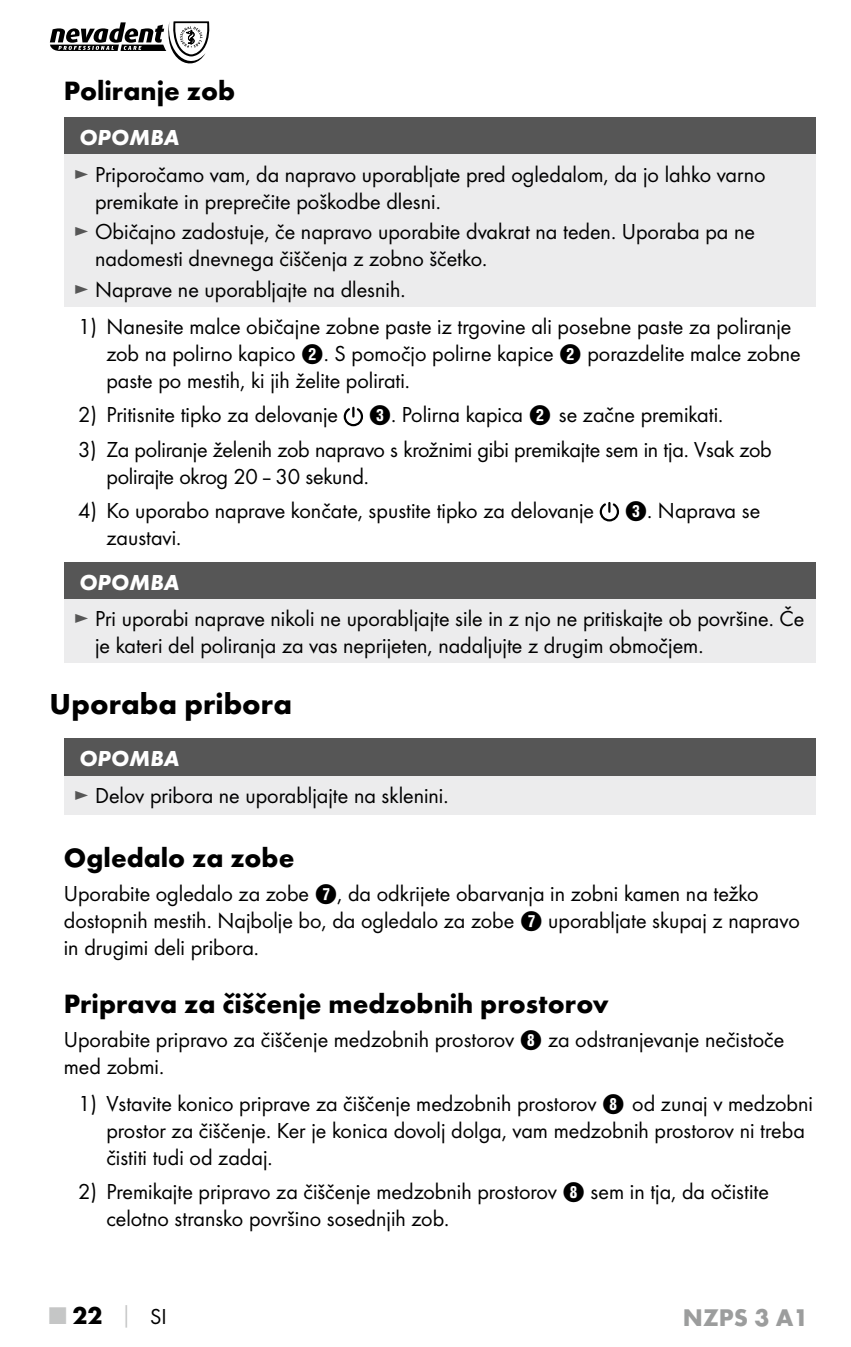
<style>
.page{position:relative;width:851px;height:1347px;background:#fff}
.page>*{position:absolute;margin:0;border:0;box-sizing:border-box;transform-origin:0 0}
.t1{font:700 30px "Futura";color:#000}
.t2{font:700 27.5px "Futura";color:#000}
.t3{font:700 25px "Futura";color:#9c9d9d}
.t4{font:700 25px "Futura";color:#000}
.t5{font:22.5px/27px "Futura Boo";color:#000}
.t6{font:italic 700 22.5px "Futura";color:#fff}
.s1{color:#565656}
.s2{font-family:"Hako PI Nummern"}
.s3{color:#c5c6c6}
.s4{font-size:22.5px;color:#c5c6c6}
.s5{font-family:"Futura Boo";font-weight:400;font-size:22.5px}
</style>
<div class="page">
<svg style="left:50px;top:21px;width:159px;height:42px"></svg>
<div style="left:64px;top:117px;width:751px;height:38px;background:#565656"></div>
<div style="left:64px;top:155px;width:751px;height:152px;background:#ececed"></div>
<svg style="left:343px;top:407px;width:20px;height:19px"></svg>
<svg style="left:599px;top:502px;width:20px;height:19px"></svg>
<div style="left:64px;top:561px;width:751px;height:38px;background:#565656"></div>
<div style="left:64px;top:599px;width:751px;height:64px;background:#ececed"></div>
<div style="left:64px;top:738px;width:751px;height:38px;background:#565656"></div>
<div style="left:64px;top:776px;width:751px;height:39px;background:#ececed"></div>
<p class="t2" style="left:64px;top:73px;width:173px">Poliranje zob</p>
<p class="t6" style="left:79px;top:123px;width:101px">OPOMBA</p>
<p class="t5" style="left:95px;top:160px;width:671px;text-indent:-21px"><span class="s1">►</span> Priporočamo vam, da napravo uporabljate pred ogledalom, da jo lahko varno premikate in preprečite poškodbe dlesni.</p>
<p class="t5" style="left:95px;top:218px;width:661px;text-indent:-21px"><span class="s1">►</span> Običajno zadostuje, če napravo uporabite dvakrat na teden. Uporaba pa ne nadomesti dnevnega čiščenja z zobno ščetko.</p>
<p class="t5" style="left:74px;top:275px;width:330px"><span class="s1">►</span> Naprave ne uporabljajte na dlesnih.</p>
<p class="t5" style="left:106px;top:313px;width:695px;text-indent:-28px">1) Nanesite malce običajne zobne paste iz trgovine ali posebne paste za poliranje zob na polirno kapico <span class="s2">2</span>. S pomočjo polirne kapice <span class="s2">2</span> porazdelite malce zobne paste po mestih, ki jih želite polirati.</p>
<p class="t5" style="left:78px;top:401px;width:261px">2) Pritisnite tipko za delovanje</p>
<p class="t5" style="left:368px;top:401px;width:353px"><span class="s2">3</span>. Polirna kapica <span class="s2">2</span> se začne premikati.</p>
<p class="t5" style="left:106px;top:435px;width:666px;text-indent:-28px">3) Za poliranje želenih zob napravo s krožnimi gibi premikajte sem in tja. Vsak zob polirajte okrog 20–30 sekund.</p>
<p class="t5" style="left:78px;top:496px;width:517px">4) Ko uporabo naprave končate, spustite tipko za delovanje</p>
<p class="t5" style="left:624px;top:496px;width:137px"><span class="s2">3</span>. Naprava se</p>
<p class="t5" style="left:106px;top:523px;width:74px">zaustavi.</p>
<p class="t6" style="left:79px;top:568px;width:101px">OPOMBA</p>
<p class="t5" style="left:95px;top:605px;width:710px;text-indent:-21px"><span class="s1">►</span> Pri uporabi naprave nikoli ne uporabljajte sile in z njo ne pritiskajte ob površine. Če je kateri del poliranja za vas neprijeten, nadaljujte z drugim območjem.</p>
<h1 class="t1" style="left:50px;top:685px;width:244px">Uporaba pribora</h1>
<p class="t6" style="left:79px;top:744px;width:101px">OPOMBA</p>
<p class="t5" style="left:74px;top:782px;width:373px"><span class="s1">►</span> Delov pribora ne uporabljajte na sklenini.</p>
<p class="t2" style="left:64px;top:840px;width:232px">Ogledalo za zobe</p>
<p class="t5" style="left:64px;top:879px;width:737px">Uporabite ogledalo za zobe <span class="s2">7</span>, da odkrijete obarvanja in zobni kamen na težko dostopnih mestih. Najbolje bo, da ogledalo za zobe <span class="s2">7</span> uporabljate skupaj z napravo in drugimi deli pribora.</p>
<p class="t2" style="left:64px;top:986px;width:546px">Priprava za čiščenje medzobnih prostorov</p>
<p class="t5" style="left:64px;top:1025px;width:722px">Uporabite pripravo za čiščenje medzobnih prostorov <span class="s2">8</span> za odstranjevanje nečistoče med zobmi.</p>
<p class="t5" style="left:106px;top:1090px;width:708px;text-indent:-28px">1) Vstavite konico priprave za čiščenje medzobnih prostorov <span class="s2">8</span> od zunaj v medzobni prostor za čiščenje. Ker je konica dovolj dolga, vam medzobnih prostorov ni treba čistiti tudi od zadaj.</p>
<p class="t5" style="left:106px;top:1178px;width:664px;text-indent:-28px">2) Premikajte pripravo za čiščenje medzobnih prostorov <span class="s2">8</span> sem in tja, da očistite celotno stransko površino sosednjih zob.</p>
<p class="t4" style="left:50px;top:1300px;width:119px"><span class="s3">■</span> 22 <span class="s4">│</span> <span class="s5">SI</span></p>
<p class="t3" style="left:682px;top:1301px;width:127px">NZPS 3 A1</p>
</div>
